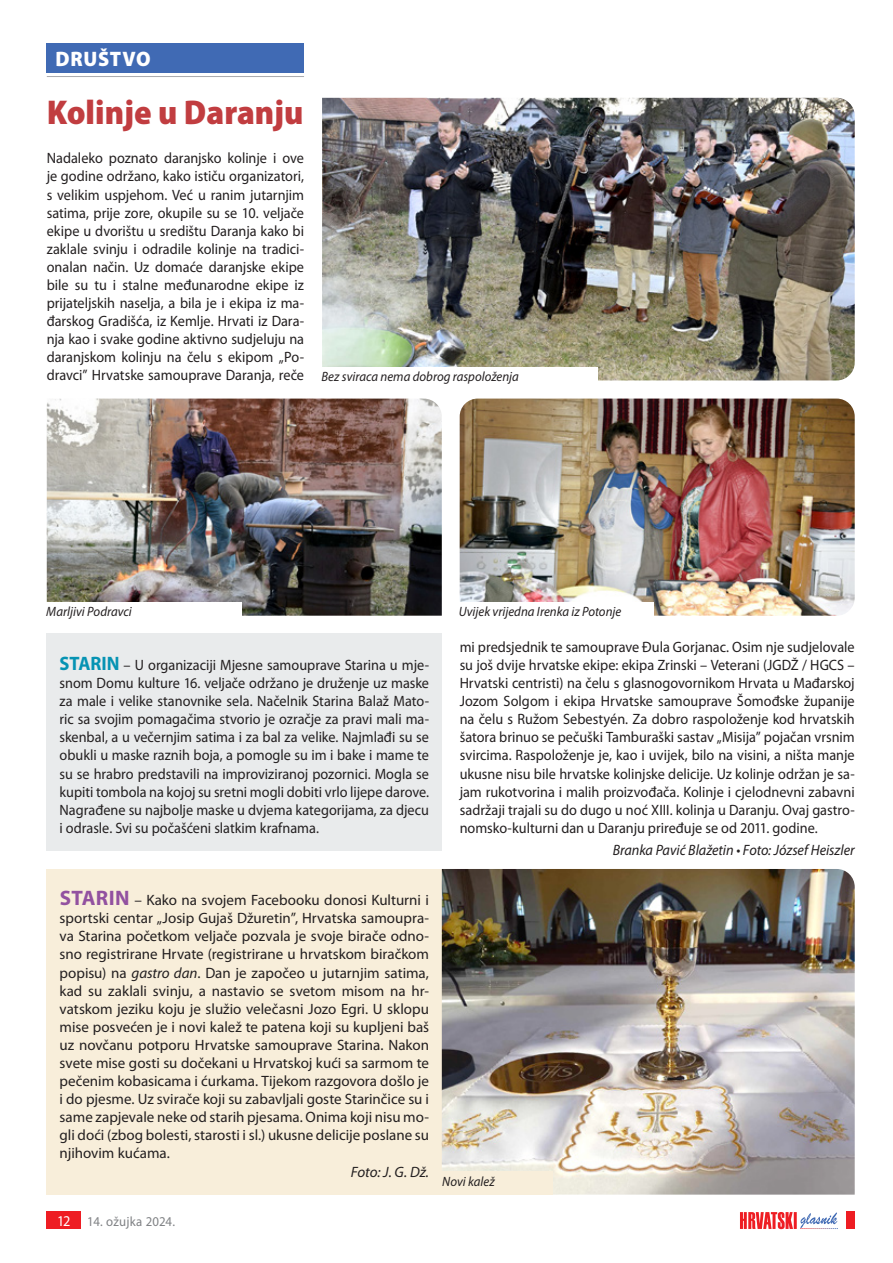
<style>
.page{position:relative;width:893px;height:1263px;background:#fff}
.page>*{position:absolute;margin:0;border:0;box-sizing:border-box;transform-origin:0 0}
.t1{font:900 semi-condensed 34.5px "Myriad Pro";color:#c13d40}
.t2{font:900 21px "Myriad Pro";letter-spacing:.035em;color:#fff;scale:.95 1}
.t3{font:15px/18.1px "Myriad Pro";color:#231f20;text-align:justify;scale:.95 1}
.t4{font:15px/18.1px "Myriad Pro";color:#231f20;text-align:justify}
.t5{font:italic 15px "Myriad Pro";letter-spacing:-.005em;color:#231f20;scale:.95 1}
.t6{font:italic 15px "Myriad Pro";letter-spacing:-.005em;color:#231f20}
.t7{font:italic 13.5px "Myriad Pro";color:#231f20;scale:.95 1}
.t8{font:13.5px "Myriad Pro";letter-spacing:.02em;color:#808285;scale:.95 1}
.s1{font-weight:700;font-size:19.5px;color:#0693b3}
.s2{font-style:normal}
.s3{font-weight:700;font-size:21px;color:#9251a0}
.s4{font-style:italic}
.s5{font-size:15px;color:#fff}
</style>
<div class="page">
<hr style="left:47px;top:76px;width:257px;height:1px;background:#a8a9ad">
<div style="left:47px;top:1212px;width:34px;height:17px;background:#ee1d23"></div>
<div style="left:846px;top:1212px;width:9px;height:17px;background:#ee1d23"></div>
<svg style="left:740px;top:1212px;width:98px;height:17px"></svg>
<div style="left:47px;top:43px;width:257px;height:30px;background:#406ab4"></div>
<div style="left:47px;top:869px;width:395px;height:326px;background:#f8eeda"></div>
<img style="left:442px;top:869px;width:413px;height:325px">
<div style="left:438px;top:1171px;width:115px;height:23px;background:#f8eeda"></div>
<div style="left:47px;top:634px;width:395px;height:217px;background:#e9ebec"></div>
<img style="left:322px;top:98px;width:533px;height:282px">
<img style="left:47px;top:399px;width:395px;height:217px">
<img style="left:460px;top:399px;width:395px;height:217px">
<div style="left:317px;top:367px;width:280px;height:26px;background:#fff"></div>
<div style="left:454px;top:602px;width:200px;height:32px;background:#fff"></div>
<div style="left:42px;top:602px;width:200px;height:28px;background:#fff"></div>
<h2 class="t2" style="left:56px;top:45px;width:102px">DRUŠTVO</h2>
<h1 class="t1" style="left:47px;top:89px;width:258px">Kolinje u Daranju</h1>
<p class="t3" style="left:47px;top:149px;width:272px">Nadaleko poznato daranjsko kolinje i ove je godine održano, kako ističu organizatori, s velikim uspjehom. Već u ranim jutarnjim satima, prije zore, okupile su se 10. veljače ekipe u dvorištu u središtu Daranja kako bi zaklale svinju i odradile kolinje na tradici&shy;onalan način. Uz domaće daranjske ekipe bile su tu i stalne međunarodne ekipe iz prijateljskih naselja, a bila je i ekipa iz ma&shy;đarskog Gradišća, iz Kemlje. Hrvati iz Dara&shy;nja kao i svake godine aktivno sudjeluju na daranjskom kolinju na čelu s ekipom „Po&shy;dravci” Hrvatske samouprave Daranja, reče</p>
<p class="t7" style="left:321px;top:368px;width:209px">Bez sviraca nema dobrog raspoloženja</p>
<p class="t7" style="left:46px;top:603px;width:92px">Marljivi Podravci</p>
<p class="t7" style="left:459px;top:603px;width:173px">Uvijek vrijedna Irenka iz Potonje</p>
<p class="t3" style="left:60px;top:656px;width:391px"><span class="s1">STARIN</span> – U organizaciji Mjesne samouprave Starina u mje&shy;snom Domu kulture 16. veljače održano je druženje uz maske za male i velike stanovnike sela. Načelnik Starina Balaž Mato&shy;ric sa svojim pomagačima stvorio je ozračje za pravi mali ma&shy;skenbal, a u večernjim satima i za bal za velike. Najmlađi su se obukli u maske raznih boja, a pomogle su im i bake i mame te su se hrabro predstavili na improviziranoj pozornici. Mogla se kupiti tombola na kojoj su sretni mogli dobiti vrlo lijepe darove.<br>Nagrađene su najbolje maske u dvjema kategorijama, za djecu i odrasle. Svi su počašćeni slatkim krafnama.</p>
<p class="t3" style="left:460px;top:637px;width:417px">mi predsjednik te samouprave Đula Gorjanac. Osim nje sudjelovale su još dvije hrvatske ekipe: ekipa Zrinski – Veterani (JGDŽ / HGCS – Hrvatski centristi) na čelu s glasnogovornikom Hrvata u Mađarskoj Jozom Solgom i ekipa Hrvatske samouprave Šomođske županije na čelu s Ružom Sebestyén. Za dobro raspoloženje kod hrvatskih šatora brinuo se pečuški Tamburaški sastav „Misija” pojačan vrsnim svircima. Raspoloženje je, kao i uvijek, bilo na visini, a ništa manje ukusne nisu bile hrvatske kolinjske delicije. Uz kolinje održan je sa&shy;jam rukotvorina i malih proizvođača. Kolinje i cjelodnevni zabavni sadržaji trajali su do dugo u noć XIII. kolinja u Daranju. Ovaj gastro&shy;nomsko-kulturni dan u Daranju priređuje se od 2011. godine.</p>
<p class="t5" style="left:613px;top:841px;width:256px">Branka Pavić Blažetin <span class="s2">•</span> Foto: József Heiszler</p>
<p class="t4" style="left:60px;top:891px;width:371px"><span class="s3">STARIN</span> – Kako na svojem Facebooku donosi Kulturni i sportski centar „Josip Gujaš Džuretin”, Hrvatska samoupra&shy;va Starina početkom veljače pozvala je svoje birače odno&shy;sno registrirane Hrvate (registrirane u hrvatskom biračkom popisu) na <span class="s4">gastro dan</span>. Dan je započeo u jutarnjim satima, kad su zaklali svinju, a nastavio se svetom misom na hr&shy;vatskom jeziku koju je služio velečasni Jozo Egri. U sklopu mise posvećen je i novi kalež te patena koji su kupljeni baš uz novčanu potporu Hrvatske samouprave Starina. Nakon svete mise gosti su dočekani u Hrvatskoj kući sa sarmom te pečenim kobasicama i ćurkama. Tijekom razgovora došlo je i do pjesme. Uz svirače koji su zabavljali goste Starinčice su i same zapjevale neke od starih pjesama. Onima koji nisu mo&shy;gli doći (zbog bolesti, starosti i sl.) ukusne delicije poslane su njihovim kućama.</p>
<p class="t6" style="left:351px;top:1162px;width:80px">Foto: J. G. Dž.</p>
<p class="t8" style="left:57px;top:1213px;width:126px"><span class="s5">12</span> 14. ožujka 2024.</p>
<p class="t7" style="left:442px;top:1173px;width:57px">Novi kalež</p>
</div>
